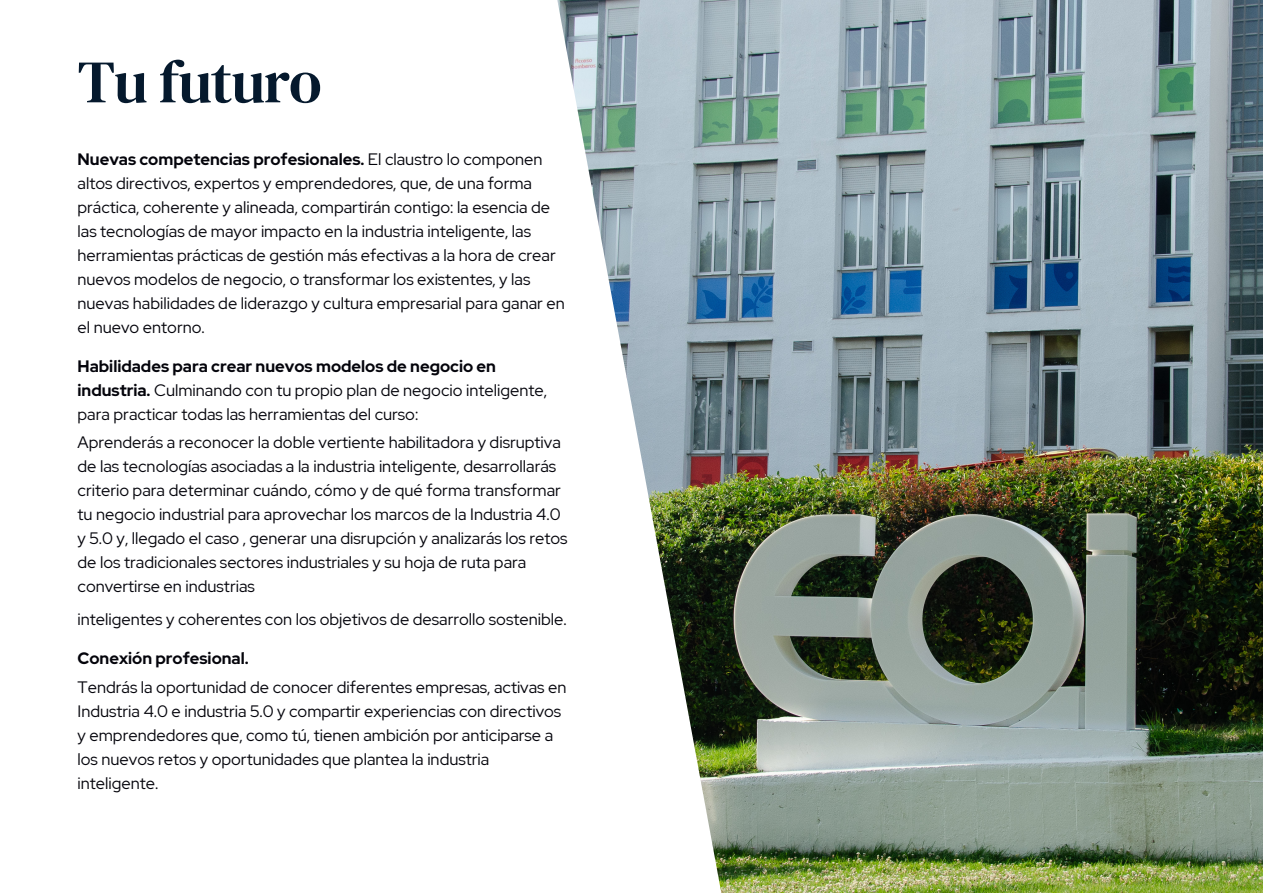
<style>
.page{position:relative;width:1263px;height:893px;background:#fff}
.page>*{position:absolute;margin:0;border:0;box-sizing:border-box;transform-origin:0 0}
.t1{font:60.15px "DM Serif Text";letter-spacing:-.02em;color:#05192d}
.t2{font:16.5px/24px "Red Hat Display";color:#04040b}
.t3{font:700 16.5px "Red Hat Display";color:#04040b}
.s1{font-weight:700}
</style>
<div class="page">
<img style="left:557px;top:0;width:706px;height:893px">
<h1 class="t1" style="left:78px;top:47px;width:246px">Tu futuro</h1>
<p class="t2" style="left:78px;top:146px;width:489px"><span class="s1">Nuevas competencias profesionales.</span> El claustro lo componen altos directivos, expertos y emprendedores, que, de una forma práctica, coherente y alineada, compartirán contigo: la esencia de las tecnologías de mayor impacto en la industria inteligente, las herramientas prácticas de gestión más efectivas a la hora de crear nuevos modelos de negocio, o transformar los existentes, y las nuevas habilidades de liderazgo y cultura empresarial para ganar en el nuevo entorno.</p>
<p class="t2" style="left:78px;top:353px;width:471px"><span class="s1">Habilidades para crear nuevos modelos de negocio en industria.</span> Culminando con tu propio plan de negocio inteligente, para practicar todas las herramientas del curso:</p>
<p class="t2" style="left:78px;top:430px;width:492px">Aprenderás a reconocer la doble vertiente habilitadora y disruptiva de las tecnologías asociadas a la industria inteligente, desarrollarás criterio para determinar cuándo, cómo y de qué forma transformar tu negocio industrial para aprovechar los marcos de la Industria 4.0 y 5.0 y, llegado el caso , generar una disrupción y analizarás los retos de los tradicionales sectores industriales y su hoja de ruta para convertirse en industrias</p>
<p class="t2" style="left:78px;top:607px;width:491px">inteligentes y coherentes con los objetivos de desarrollo sostenible.</p>
<p class="t3" style="left:78px;top:648px;width:173px">Conexión profesional.</p>
<p class="t2" style="left:78px;top:675px;width:490px">Tendrás la oportunidad de conocer diferentes empresas, activas en Industria 4.0 e industria 5.0 y compartir experiencias con directivos y emprendedores que, como tú, tienen ambición por anticiparse a los nuevos retos y oportunidades que plantea la industria inteligente.</p>
</div>
